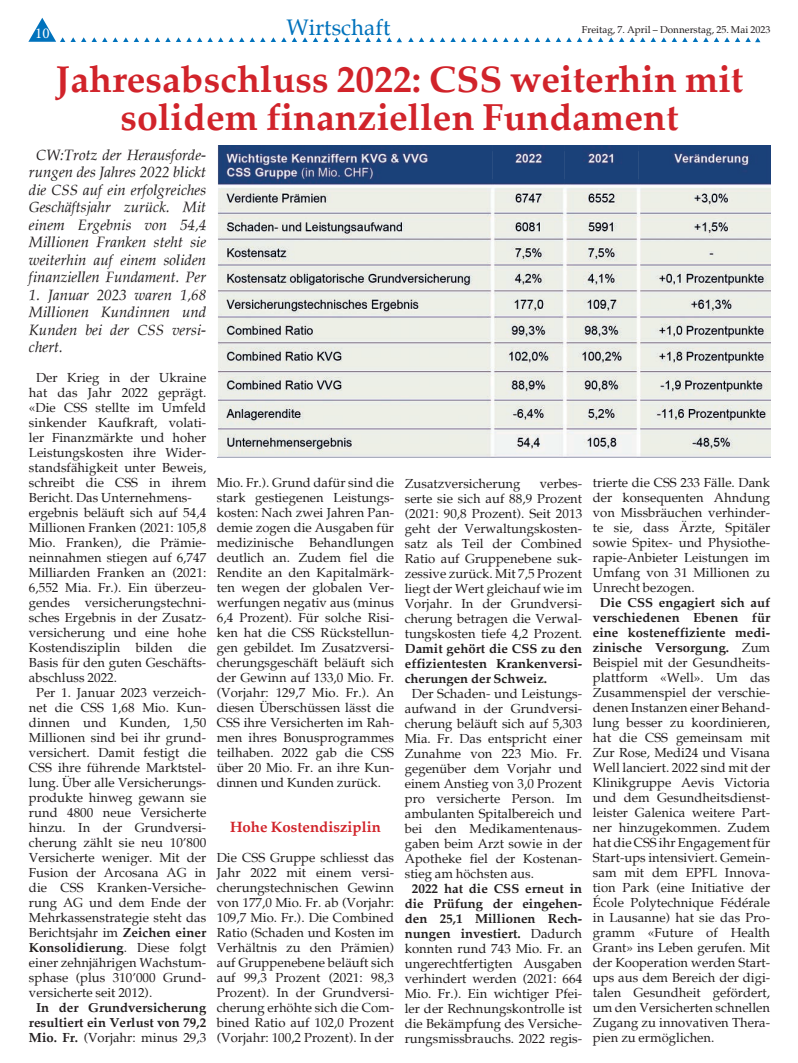
<style>
.page{position:relative;width:798px;height:1063px;background:#fff}
.page>*{position:absolute;margin:0;border:0;box-sizing:border-box;transform-origin:0 0}
.Lauftext{font:700 37.5px/37.5px "Palatia";color:#d1232a;text-align:center}
.Seitenrubrik{font:22.5px "Palatia";color:#0072bc}
.Lauftext-2{font:italic 15px/17.5px "Palatia";color:#231f20;text-align:center}
.Lauftext-3{font:700 15px "Palatia";color:#d1232a}
.t1{font:15px "Minion Pro";color:#fff}
.Lauftext-4{font:13.12px/15px "Palatia";color:#231f20;text-align:justify}
.Lauftext-5{font:700 13.12px/15px "Palatia";color:#231f20;text-align:center}
.t2{font:10px "Palatia";color:#231f20}
.s1{font-weight:700}
.s2{font-weight:400}
</style>
<div class="page">
<svg style="left:113px;top:37px;width:15px;height:5px"></svg>
<svg style="left:134px;top:37px;width:15px;height:5px"></svg>
<svg style="left:155px;top:37px;width:152px;height:5px"></svg>
<svg style="left:313px;top:37px;width:15px;height:5px"></svg>
<svg style="left:334px;top:37px;width:15px;height:5px"></svg>
<svg style="left:28px;top:18px;width:79px;height:24px"></svg>
<svg style="left:355px;top:37px;width:47px;height:5px"></svg>
<svg style="left:408px;top:37px;width:47px;height:5px"></svg>
<svg style="left:461px;top:37px;width:15px;height:5px"></svg>
<svg style="left:482px;top:37px;width:15px;height:5px"></svg>
<svg style="left:503px;top:37px;width:152px;height:5px"></svg>
<svg style="left:661px;top:37px;width:15px;height:5px"></svg>
<svg style="left:682px;top:37px;width:15px;height:5px"></svg>
<svg style="left:703px;top:37px;width:57px;height:5px"></svg>
<img style="left:218px;top:146px;width:551px;height:311px">
<p class="t1" style="left:35px;top:23px;width:16px">10</p>
<p class="Seitenrubrik" style="left:286px;top:13px;width:105px">Wirtschaft</p>
<p class="t2" style="left:581px;top:23px;width:190px">Freitag, 7. April – Donnerstag, 25. Mai 2023</p>
<p class="Lauftext" style="left:56px;top:61px;width:688px">Jahresabschluss 2022: CSS weiterhin mit solidem finanziellen Fundament</p>
<p class="Lauftext-2" style="left:29px;top:146px;width:179px">CW:Trotz der Herausforde&shy;rungen des Jahres 2022 blickt die CSS auf ein erfolgreiches<br>Geschäftsjahr zurück. Mit einem Ergebnis von 54,4<br>Millionen Franken steht sie weiterhin auf einem soliden finanziellen Fundament. Per</p>
<p class="Lauftext-2" style="left:29px;top:286px;width:179px;text-align:justify">1. Januar 2023 waren 1,68<br>Millionen Kundinnen und Kunden bei der CSS versi&shy;chert.</p>
<p class="Lauftext-4" style="left:29px;top:370px;width:179px;text-indent:7px">Der Krieg in der Ukraine hat das Jahr 2022 geprägt. «Die CSS stellte im Umfeld sinkender Kaufkraft, volati&shy;ler Finanzmärkte und hoher Leistungskosten ihre Wider&shy;standsfähigkeit unter Beweis, schreibt die CSS in ihrem Bericht. Das Unternehmens-</p>
<p class="Lauftext-4" style="left:29px;top:505px;width:179px">ergebnis beläuft sich auf 54,4<br>Millionen Franken (2021: 105,8<br>Mio. Franken), die Prämie&shy;neinnahmen stiegen auf 6,747<br>Milliarden Franken an (2021:<br>6,552 Mia. Fr.). Ein überzeu&shy;gendes versicherungstechni&shy;sches Ergebnis in der Zusatz&shy;versicherung und eine hohe Kostendisziplin bilden die Basis für den guten Geschäfts&shy;abschluss 2022.</p>
<p class="Lauftext-4" style="left:29px;top:685px;width:179px;text-indent:7px">Per 1. Januar 2023 verzeich&shy;net die CSS 1,68 Mio. Kun&shy;dinnen und Kunden, 1,50<br>Millionen sind bei ihr grund&shy;versichert. Damit festigt die CSS ihre führende Marktstel&shy;lung. Über alle Versicherungs&shy;produkte hinweg gewann sie rund 4800 neue Versicherte hinzu. In der Grundversi&shy;cherung zählt sie neu 10’800<br>Versicherte weniger. Mit der Fusion der Arcosana AG in die CSS Kranken-Versiche&shy;rung AG und dem Ende der Mehrkassenstrategie steht das Berichtsjahr im <span class="s1">Zeichen einer Konsolidierung</span>. Diese folgt einer zehnjährigen Wachstum&shy;sphase (plus 310’000 Grund&shy;versicherte seit 2012).</p>
<p class="Lauftext-5" style="left:29px;top:1000px;width:179px">In der Grundversicherung resultiert ein Verlust von 79,2<br>Mio. Fr. <span class="s2">(Vorjahr: minus 29,3</span></p>
<p class="Lauftext-4" style="left:217px;top:475px;width:179px">Mio. Fr.). Grund dafür sind die stark gestiegenen Leistungs&shy;kosten: Nach zwei Jahren Pan&shy;demie zogen die Ausgaben für medizinische Behandlungen deutlich an. Zudem fiel die Rendite an den Kapitalmärk&shy;ten wegen der globalen Ver&shy;werfungen negativ aus (minus 6,4 Prozent). Für solche Risi&shy;ken hat die CSS Rückstellun&shy;gen gebildet. Im Zusatzversi&shy;cherungsgeschäft beläuft sich der Gewinn auf 133,0 Mio. Fr. (Vorjahr: 129,7 Mio. Fr.). An diesen Überschüssen lässt die CSS ihre Versicherten im Rah&shy;men ihres Bonusprogrammes teilhaben. 2022 gab die CSS über 20 Mio. Fr. an ihre Kun&shy;dinnen und Kunden zurück.</p>
<p class="Lauftext-3" style="left:230px;top:818px;width:152px">Hohe Kostendisziplin</p>
<p class="Lauftext-4" style="left:217px;top:850px;width:179px">Die CSS Gruppe schliesst das Jahr 2022 mit einem versi&shy;cherungstechnischen Gewinn von 177,0 Mio. Fr. ab (Vorjahr:<br>109,7 Mio. Fr.). Die Combined Ratio (Schaden und Kosten im Verhältnis zu den Prämien) auf Gruppenebene beläuft sich auf 99,3 Prozent (2021: 98,3<br>Prozent). In der Grundversi&shy;cherung erhöhte sich die Com&shy;bined Ratio auf 102,0 Prozent (Vorjahr: 100,2 Prozent). In der</p>
<p class="Lauftext-4" style="left:592px;top:475px;width:179px">trierte die CSS 233 Fälle. Dank der konsequenten Ahndung von Missbräuchen verhinder&shy;te sie, dass Ärzte, Spitäler sowie Spitex- und Physiothe&shy;rapie-Anbieter Leistungen im Umfang von 31 Millionen zu Unrecht bezogen.</p>
<p class="Lauftext-4" style="left:592px;top:595px;width:179px;text-indent:7px"><span class="s1">Die CSS engagiert sich auf verschiedenen Ebenen für eine kosteneffiziente medi&shy;zinische Versorgung.</span> Zum Beispiel mit der Gesundheits&shy;plattform «Well». Um das Zusammenspiel der verschie&shy;denen Instanzen einer Behand&shy;lung besser zu koordinieren, hat die CSS gemeinsam mit Zur Rose, Medi24 und Visana Well lanciert. 2022 sind mit der Klinikgruppe Aevis Victoria und dem Gesundheitsdienst&shy;leister Galenica weitere Part&shy;ner hinzugekommen. Zudem hat die CSS ihr Engagement für Start-ups intensiviert. Gemein&shy;sam mit dem EPFL Innova&shy;tion Park (eine Initiative der École Polytechnique Fédérale in Lausanne) hat sie das Pro&shy;gramm «Future of Health Grant» ins Leben gerufen. Mit der Kooperation werden Start&shy;ups aus dem Bereich der digi&shy;talen Gesundheit gefördert, um den Versicherten schnellen Zugang zu innovativen Thera&shy;pien zu ermöglichen.</p>
<p class="Lauftext-4" style="left:404px;top:476px;width:179px;text-indent:135px">verbes&shy;serte sie sich auf 88,9 Prozent (2021: 90,8 Prozent). Seit 2013 geht der Verwaltungskosten&shy;satz als Teil der Combined Ratio auf Gruppenebene suk&shy;zessive zurück. Mit 7,5 Prozent liegt der Wert gleichauf wie im Vorjahr. In der Grundversi&shy;cherung betragen die Verwal&shy;tungskosten tiefe 4,2 Prozent.<br><span class="s1">Damit gehört die CSS zu den effizientesten Krankenversi&shy;cherungen der Schweiz.</span></p>
<p class="Lauftext-4" style="left:404px;top:686px;width:179px;text-indent:7px">Der Schaden- und Leistungs&shy;aufwand in der Grundversi&shy;cherung beläuft sich auf 5,303<br>Mia. Fr. Das entspricht einer Zunahme von 223 Mio. Fr. gegenüber dem Vorjahr und einem Anstieg von 3,0 Prozent pro versicherte Person. Im ambulanten Spitalbereich und bei den Medikamentenaus&shy;gaben beim Arzt sowie in der Apotheke fiel der Kostenan&shy;stieg am höchsten aus.</p>
<p class="Lauftext-4" style="left:404px;top:881px;width:179px;text-align:center"><span class="s1">2022 hat die CSS erneut in die Prüfung der eingehen&shy;den 25,1 Millionen Rech&shy;nungen investiert.</span> Dadurch konnten rund 743 Mio. Fr. an ungerechtfertigten Ausgaben verhindert werden (2021: 664<br>Mio. Fr.). Ein wichtiger Pfei&shy;ler der Rechnungskontrolle ist die Bekämpfung des Versiche&shy;rungsmissbrauchs. 2022 regis-</p>
<p class="Lauftext-4" style="left:404px;top:476px;width:117px">Zusatzversicherung</p>
</div>
